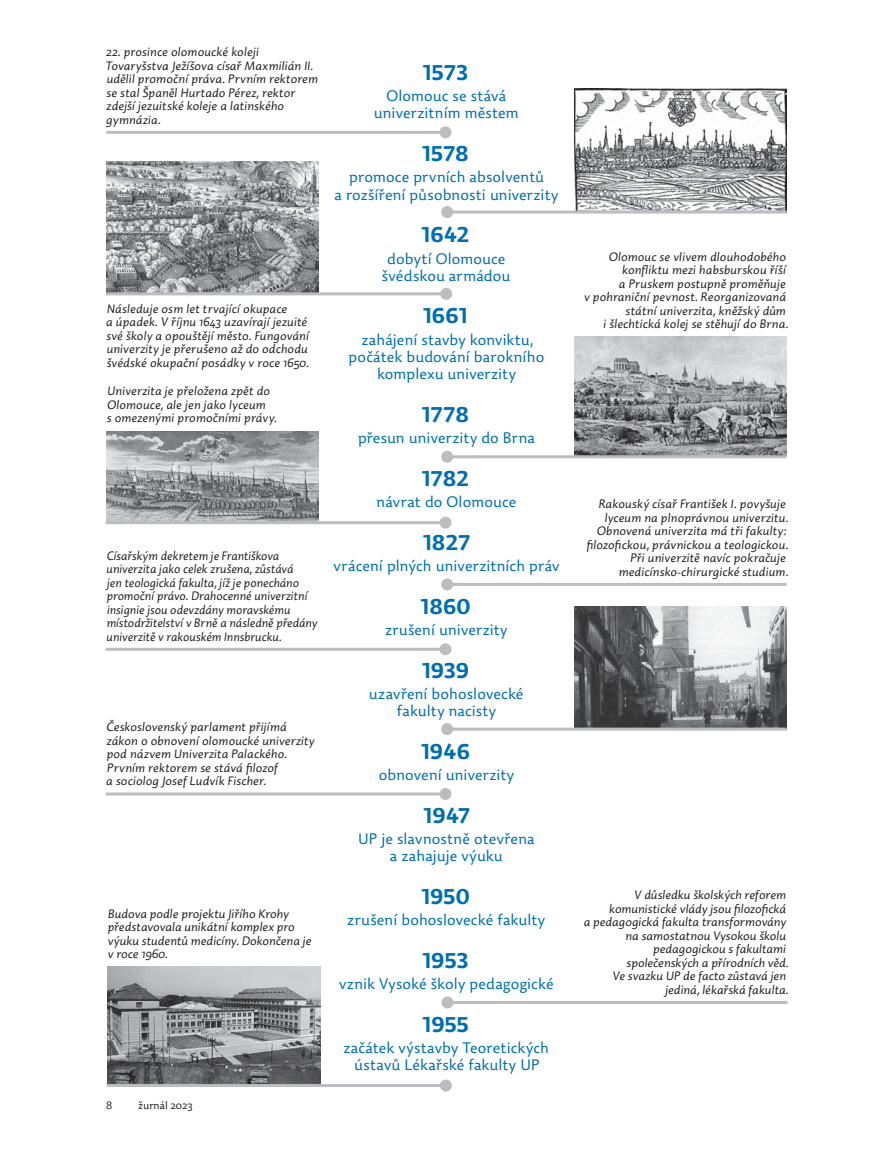
<style>
.page{position:relative;width:893px;height:1149px;background:#fff}
.page>*{position:absolute;margin:0;border:0;box-sizing:border-box;transform-origin:0 0}
.t1{font:700 21px "Dederon SDOT";color:#006faf}
.t2{font:300 15px/17.1px "Dederon SLOT";letter-spacing:.005em;color:#006faf;text-align:center}
.t3{font:italic 300 12px/13.5px "Dederon SLOT";color:#231f20}
.t4{font:italic 300 12px/13.5px "Dederon SLOT";color:#231f20;scale:.96 1}
.t5{font:300 10.5px "Dederon SLOT";color:#231f20}
</style>
<div class="page">
<img style="left:106px;top:431px;width:213px;height:90px">
<img style="left:574px;top:88px;width:213px;height:122px">
<img style="left:106px;top:161px;width:213px;height:131px">
<img style="left:574px;top:336px;width:213px;height:119px">
<img style="left:574px;top:606px;width:213px;height:121px">
<hr style="left:447px;top:210px;width:340px;height:3px;background:#bcbdc0">
<div style="left:441px;top:206px;width:12px;height:12px;background:#bcbdc0;border-radius:50%"></div>
<hr style="left:447px;top:455px;width:340px;height:3px;background:#bcbdc0">
<div style="left:441px;top:450px;width:12px;height:12px;background:#bcbdc0;border-radius:50%"></div>
<hr style="left:447px;top:582px;width:340px;height:3px;background:#bcbdc0">
<div style="left:441px;top:578px;width:12px;height:12px;background:#bcbdc0;border-radius:50%"></div>
<hr style="left:447px;top:727px;width:340px;height:3px;background:#bcbdc0">
<div style="left:441px;top:723px;width:12px;height:12px;background:#bcbdc0;border-radius:50%"></div>
<hr style="left:106px;top:131px;width:339px;height:3px;background:#bcbdc0">
<div style="left:439px;top:126px;width:12px;height:12px;background:#bcbdc0;border-radius:50%"></div>
<hr style="left:106px;top:292px;width:340px;height:3px;background:#bcbdc0">
<div style="left:440px;top:288px;width:12px;height:12px;background:#bcbdc0;border-radius:50%"></div>
<hr style="left:106px;top:521px;width:339px;height:3px;background:#bcbdc0">
<div style="left:439px;top:516px;width:12px;height:12px;background:#bcbdc0;border-radius:50%"></div>
<hr style="left:106px;top:647px;width:339px;height:3px;background:#bcbdc0">
<div style="left:439px;top:643px;width:12px;height:12px;background:#bcbdc0;border-radius:50%"></div>
<hr style="left:106px;top:792px;width:339px;height:3px;background:#bcbdc0">
<div style="left:439px;top:787px;width:12px;height:12px;background:#bcbdc0;border-radius:50%"></div>
<hr style="left:447px;top:1000px;width:340px;height:3px;background:#bcbdc0">
<div style="left:441px;top:996px;width:12px;height:12px;background:#bcbdc0;border-radius:50%"></div>
<img style="left:107px;top:966px;width:213px;height:117px">
<hr style="left:107px;top:1083px;width:339px;height:3px;background:#bcbdc0">
<div style="left:440px;top:1079px;width:12px;height:12px;background:#bcbdc0;border-radius:50%"></div>
<p class="t3" style="left:106px;top:45px;width:214px">22. prosince olomoucké koleji Tovaryšstva Ježíšova císař Maxmilián II. udělil promoční práva. Prvním rektorem se stal Španěl Hurtado Pérez, rektor zdejší jezuitské koleje a latinského gymnázia.</p>
<p class="t3" style="left:106px;top:302px;width:205px">Následuje osm let trvající okupace<br>a úpadek. V říjnu 1643 uzavírají jezuité své školy a opouštějí město. Fungování univerzity je přerušeno až do odchodu švédské okupační posádky v roce 1650.</p>
<p class="t3" style="left:107px;top:384px;width:172px">Univerzita je přeložena zpět do<br>Olomouce, ale jen jako lyceum<br>s omezenými promočními právy.</p>
<p class="t4" style="left:107px;top:548px;width:221px">Císařským dekretem je Františkova univerzita jako celek zrušena, zůstává<br>jen teologická fakulta, jíž je ponecháno promoční právo. Drahocenné univerzitní insignie jsou odevzdány moravskému místodržitelství v Brně a následně předány univerzitě v rakouském Innsbrucku.</p>
<p class="t3" style="left:106px;top:720px;width:210px">Československý parlament přijímá zákon o obnovení olomoucké univerzity pod názvem Univerzita Palackého.<br>Prvním rektorem se stává filozof<br>a sociolog Josef Ludvík Fischer.</p>
<p class="t3" style="left:108px;top:906px;width:205px">Budova podle projektu Jiřího Krohy představovala unikátní komplex pro výuku studentů medicíny. Dokončena je v roce 1960.</p>
<p class="t5" style="left:106px;top:1098px;width:8px">8</p>
<p class="t5" style="left:138px;top:1098px;width:56px">žurnál 2023</p>
<h1 class="t1" style="left:423px;top:59px;width:47px">1573</h1>
<p class="t2" style="left:374px;top:88px;width:147px">Olomouc se stává univerzitním městem</p>
<h1 class="t1" style="left:422px;top:140px;width:48px">1578</h1>
<p class="t2" style="left:335px;top:169px;width:225px">promoce prvních absolventů<br>a rozšíření působnosti univerzity</p>
<h1 class="t1" style="left:421px;top:222px;width:49px">1642</h1>
<p class="t2" style="left:382px;top:250px;width:130px">dobytí Olomouce švédskou armádou</p>
<h1 class="t1" style="left:423px;top:303px;width:46px">1661</h1>
<p class="t2" style="left:349px;top:331px;width:197px">zahájení stavby konviktu, počátek budování barokního komplexu univerzity</p>
<h1 class="t1" style="left:422px;top:401px;width:49px">1778</h1>
<p class="t2" style="left:358px;top:429px;width:179px">přesun univerzity do Brna</p>
<h1 class="t1" style="left:422px;top:465px;width:49px">1782</h1>
<p class="t2" style="left:377px;top:493px;width:141px">návrat do Olomouce</p>
<h1 class="t1" style="left:423px;top:529px;width:49px">1827</h1>
<p class="t2" style="left:334px;top:557px;width:227px">vrácení plných univerzitních práv</p>
<h1 class="t1" style="left:421px;top:593px;width:52px">1860</h1>
<p class="t2" style="left:385px;top:621px;width:124px">zrušení univerzity</p>
<h1 class="t1" style="left:422px;top:657px;width:48px">1939</h1>
<p class="t2" style="left:369px;top:685px;width:156px">uzavření bohoslovecké fakulty nacisty</p>
<h1 class="t1" style="left:421px;top:738px;width:50px">1946</h1>
<p class="t2" style="left:379px;top:766px;width:137px">obnovení univerzity</p>
<h1 class="t1" style="left:424px;top:802px;width:48px">1947</h1>
<p class="t2" style="left:358px;top:830px;width:178px">UP je slavnostně otevřena a zahajuje výuku</p>
<h1 class="t1" style="left:421px;top:883px;width:50px">1950</h1>
<p class="t2" style="left:347px;top:911px;width:199px">zrušení bohoslovecké fakulty</p>
<h1 class="t1" style="left:423px;top:947px;width:48px">1953</h1>
<p class="t2" style="left:339px;top:975px;width:216px">vznik Vysoké školy pedagogické</p>
<h1 class="t1" style="left:423px;top:1011px;width:48px">1955</h1>
<p class="t2" style="left:343px;top:1039px;width:207px">začátek výstavby Teoretických ústavů Lékařské fakulty UP</p>
<p class="t3" style="left:584px;top:249px;width:206px;text-align:right">Olomouc se vlivem dlouhodobého konfliktu mezi habsburskou říší<br>a Pruskem postupně proměňuje<br>v pohraniční pevnost. Reorganizovaná státní univerzita, kněžský dům<br>i šlechtická kolej se stěhují do Brna.</p>
<p class="t3" style="left:587px;top:497px;width:203px;text-align:right">Rakouský císař František I. povyšuje lyceum na plnoprávnou univerzitu.<br>Obnovená univerzita má tři fakulty: filozofickou, právnickou a teologickou.<br>Při univerzitě navíc pokračuje medicínsko-chirurgické studium.</p>
<p class="t3" style="left:584px;top:888px;width:207px;text-align:right">V důsledku školských reforem komunistické vlády jsou filozofická<br>a pedagogická fakulta transformovány na samostatnou Vysokou školu pedagogickou s fakultami společenských a přírodních věd.<br>Ve svazku UP de facto zůstavá jen jediná, lékařská fakulta.</p>
</div>
